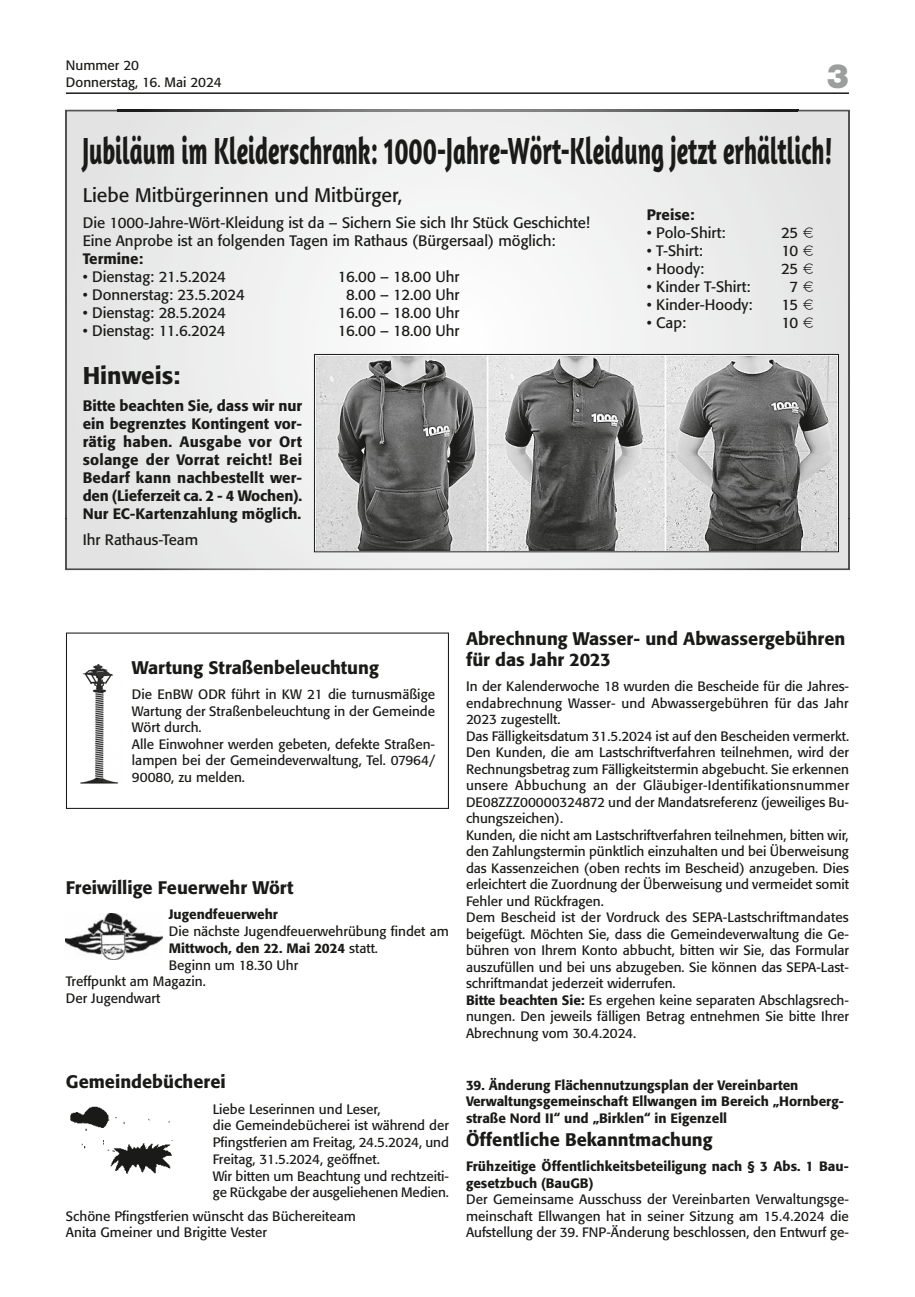
<style>
.page{position:relative;width:915px;height:1297px;background:#fff}
.page>*{position:absolute;margin:0;border:0;box-sizing:border-box;transform-origin:0 0}
.t1{font:700 38.4px "Amaranth";color:#1a1a18;scale:.62 1}
.t2{font:900 36px "Nimbus Sans Novus T";color:#9c9d9d}
.t3{font:500 24px "Formata";color:#1a1a18}
.t4{font:19.5px "Formata";color:#1a1a18}
.t5{font:500 18px/21px "Formata";color:#1a1a18}
.t6{font:15px/18px "Formata";color:#1a1a18}
.t7{font:500 15px/18px "Formata";color:#1a1a18;text-align:justify}
.t8{font:13.5px/16.5px "Formata";color:#1a1a18}
.t9{font:500 13.5px/16.5px "Formata";color:#1a1a18}
.s1{font-family:"Euro Collection"}
.s2{font-weight:400}
.s3{font-weight:500}
</style>
<div class="page">
<hr style="left:66px;top:92px;width:782px;height:2px;background:#1a1a18">
<div style="left:67px;top:111px;width:781px;height:458px;background:#efefef"></div>
<img style="left:65px;top:519px;width:784px;height:51px">
<img style="left:65px;top:110px;width:52px;height:409px">
<img style="left:797px;top:110px;width:52px;height:409px">
<img style="left:117px;top:110px;width:680px;height:2px">
<img style="left:66px;top:518px;width:782px;height:51px">
<div style="left:66px;top:111px;width:52px;height:408px;background:#e4e4e4"></div>
<div style="left:796px;top:111px;width:52px;height:408px;background:#e4e4e4"></div>
<img style="left:80px;top:664px;width:39px;height:120px">
<div style="left:66px;top:632px;width:383px;height:177px;border:1px solid #1a1a18"></div>
<img style="left:66px;top:913px;width:96px;height:47px">
<img style="left:70px;top:1106px;width:103px;height:68px">
<img style="left:316px;top:356px;width:520px;height:194px">
<div style="left:314px;top:354px;width:524px;height:198px;border:1px solid #1a1a18"></div>
<p class="t8" style="left:66px;top:57px;width:157px">Nummer 20<br>Donnerstag, 16. Mai 2024</p>
<h2 class="t2" style="left:826px;top:55px;width:24px">3</h2>
<h1 class="t1" style="left:82px;top:127px;width:1210px">Jubiläum im Kleiderschrank: 1000-Jahre-Wört-Kleidung jetzt erhältlich!</h1>
<p class="t7" style="left:646px;top:206px;width:49px">Preise:</p>
<p class="t6" style="left:646px;top:224px;width:80px">• Polo-Shirt:</p>
<p class="t6" style="left:780px;top:224px;width:34px">25 <span class="s1">E</span></p>
<p class="t6" style="left:646px;top:242px;width:57px">• T-Shirt:</p>
<p class="t6" style="left:781px;top:242px;width:34px">10 <span class="s1">E</span></p>
<p class="t6" style="left:646px;top:260px;width:59px">• Hoody:</p>
<p class="t6" style="left:780px;top:260px;width:34px">25 <span class="s1">E</span></p>
<p class="t6" style="left:646px;top:278px;width:105px">• Kinder T-Shirt:</p>
<p class="t6" style="left:789px;top:278px;width:25px">7 <span class="s1">E</span></p>
<p class="t6" style="left:646px;top:296px;width:107px">• Kinder-Hoody:</p>
<p class="t6" style="left:781px;top:296px;width:34px">15 <span class="s1">E</span></p>
<p class="t6" style="left:646px;top:314px;width:41px">• Cap:</p>
<p class="t6" style="left:781px;top:314px;width:34px">10 <span class="s1">E</span></p>
<h3 class="t3" style="left:83px;top:361px;width:99px">Hinweis:</h3>
<p class="t7" style="left:83px;top:396px;width:221px">Bitte beachten Sie, dass wir nur ein begrenztes Kontingent vor&shy;rätig haben. Ausgabe vor Ort solange der Vorrat reicht! Bei Bedarf kann nachbestellt wer&shy;den (Lieferzeit ca. 2 - 4 Wochen).<br>Nur EC-Kartenzahlung möglich.</p>
<p class="t6" style="left:83px;top:531px;width:117px">Ihr Rathaus-Team</p>
<h3 class="t4" style="left:83px;top:183px;width:321px">Liebe Mitbürgerinnen und Mitbürger,</h3>
<p class="t6" style="left:83px;top:214px;width:508px">Die 1000-Jahre-Wört-Kleidung ist da – Sichern Sie sich Ihr Stück Geschichte!<br>Eine Anprobe ist an folgenden Tagen im Rathaus (Bürgersaal) möglich:</p>
<p class="t7" style="left:83px;top:250px;width:62px">Termine:</p>
<p class="t6" style="left:83px;top:268px;width:145px">• Dienstag: 21.5.2024</p>
<p class="t6" style="left:338px;top:268px;width:123px">16.00 – 18.00 Uhr</p>
<p class="t6" style="left:83px;top:286px;width:163px">• Donnerstag: 23.5.2024</p>
<p class="t6" style="left:346px;top:286px;width:115px">8.00 – 12.00 Uhr</p>
<p class="t6" style="left:83px;top:304px;width:145px">• Dienstag: 28.5.2024</p>
<p class="t6" style="left:338px;top:304px;width:123px">16.00 – 18.00 Uhr</p>
<p class="t6" style="left:83px;top:322px;width:144px">• Dienstag: 11.6.2024</p>
<p class="t6" style="left:338px;top:322px;width:123px">16.00 – 18.00 Uhr</p>
<h3 class="t5" style="left:132px;top:657px;width:248px">Wartung Straßenbeleuchtung</h3>
<p class="t8" style="left:132px;top:686px;width:305px">Die EnBW ODR führt in KW 21 die turnusmäßige Wartung der Straßenbeleuchtung in der Gemeinde Wört durch.<br>Alle Einwohner werden gebeten, defekte Straßen&shy;lampen bei der Gemeindeverwaltung, Tel. 07964/ 90080, zu melden.</p>
<h3 class="t5" style="left:66px;top:877px;width:229px">Freiwillige Feuerwehr Wört</h3>
<p class="t9" style="left:169px;top:906px;width:111px">Jugendfeuerwehr</p>
<p class="t8" style="left:169px;top:923px;width:281px">Die nächste Jugendfeuerwehrübung findet am</p>
<p class="t9" style="left:169px;top:940px;width:211px">Mittwoch, den 22. Mai 2024 <span class="s2">statt.</span></p>
<p class="t8" style="left:169px;top:956px;width:131px">Beginn um 18.30 Uhr</p>
<p class="t8" style="left:66px;top:973px;width:141px">Treffpunkt am Magazin.</p>
<p class="t8" style="left:66px;top:990px;width:96px">Der Jugendwart</p>
<h3 class="t5" style="left:66px;top:1071px;width:161px">Gemeindebücherei</h3>
<p class="t8" style="left:213px;top:1100px;width:238px">Liebe Leserinnen und Leser,<br>die Gemeindebücherei ist während der Pfingstferien am Freitag, 24.5.2024, und Freitag, 31.5.2024, geöffnet.<br>Wir bitten um Beachtung und rechtzeiti&shy;ge Rückgabe der ausgeliehenen Medien.</p>
<p class="t8" style="left:66px;top:1207px;width:291px">Schöne Pfingstferien wünscht das Büchereiteam<br>Anita Gmeiner und Brigitte Vester</p>
<h3 class="t5" style="left:466px;top:628px;width:381px">Abrechnung Wasser- und Abwassergebühren für das Jahr 2023</h3>
<p class="t8" style="left:466px;top:678px;width:384px">In der Kalenderwoche 18 wurden die Bescheide für die Jahres&shy;endabrechnung Wasser- und Abwassergebühren für das Jahr 2023 zugestellt.<br>Das Fälligkeitsdatum 31.5.2024 ist auf den Bescheiden vermerkt.<br>Den Kunden, die am Lastschriftverfahren teilnehmen, wird der Rechnungsbetrag zum Fälligkeitstermin abgebucht. Sie erkennen unsere Abbuchung an der Gläubiger-Identifikationsnummer DE08ZZZ00000324872 und der Mandatsreferenz (jeweiliges Bu&shy;chungszeichen).<br>Kunden, die nicht am Lastschriftverfahren teilnehmen, bitten wir, den Zahlungstermin pünktlich einzuhalten und bei Überweisung das Kassenzeichen (oben rechts im Bescheid) anzugeben. Dies erleichtert die Zuordnung der Überweisung und vermeidet somit Fehler und Rückfragen.<br>Dem Bescheid ist der Vordruck des SEPA-Lastschriftmandates beigefügt. Möchten Sie, dass die Gemeindeverwaltung die Ge&shy;bühren von Ihrem Konto abbucht, bitten wir Sie, das Formular auszufüllen und bei uns abzugeben. Sie können das SEPA-Last&shy;schriftmandat jederzeit widerrufen.<br><span class="s3">Bitte beachten Sie:</span> Es ergehen keine separaten Abschlagsrech&shy;nungen. Den jeweils fälligen Betrag entnehmen Sie bitte Ihrer Abrechnung vom 30.4.2024.</p>
<p class="t9" style="left:466px;top:1077px;width:379px">39. Änderung Flächennutzungsplan der Vereinbarten<br>Verwaltungsgemeinschaft Ellwangen im Bereich „Hornberg&shy;straße Nord II“ und „Birklen“ in Eigenzell</p>
<h3 class="t5" style="left:466px;top:1129px;width:248px">Öffentliche Bekanntmachung</h3>
<p class="t9" style="left:466px;top:1158px;width:384px">Frühzeitige Öffentlichkeitsbeteiligung nach § 3 Abs. 1 Bau&shy;gesetzbuch (BauGB)</p>
<p class="t8" style="left:466px;top:1191px;width:384px;text-align:justify">Der Gemeinsame Ausschuss der Vereinbarten Verwaltungsge&shy;meinschaft Ellwangen hat in seiner Sitzung am 15.4.2024 die Aufstellung der 39. FNP-Änderung beschlossen, den Entwurf ge-</p>
</div>
